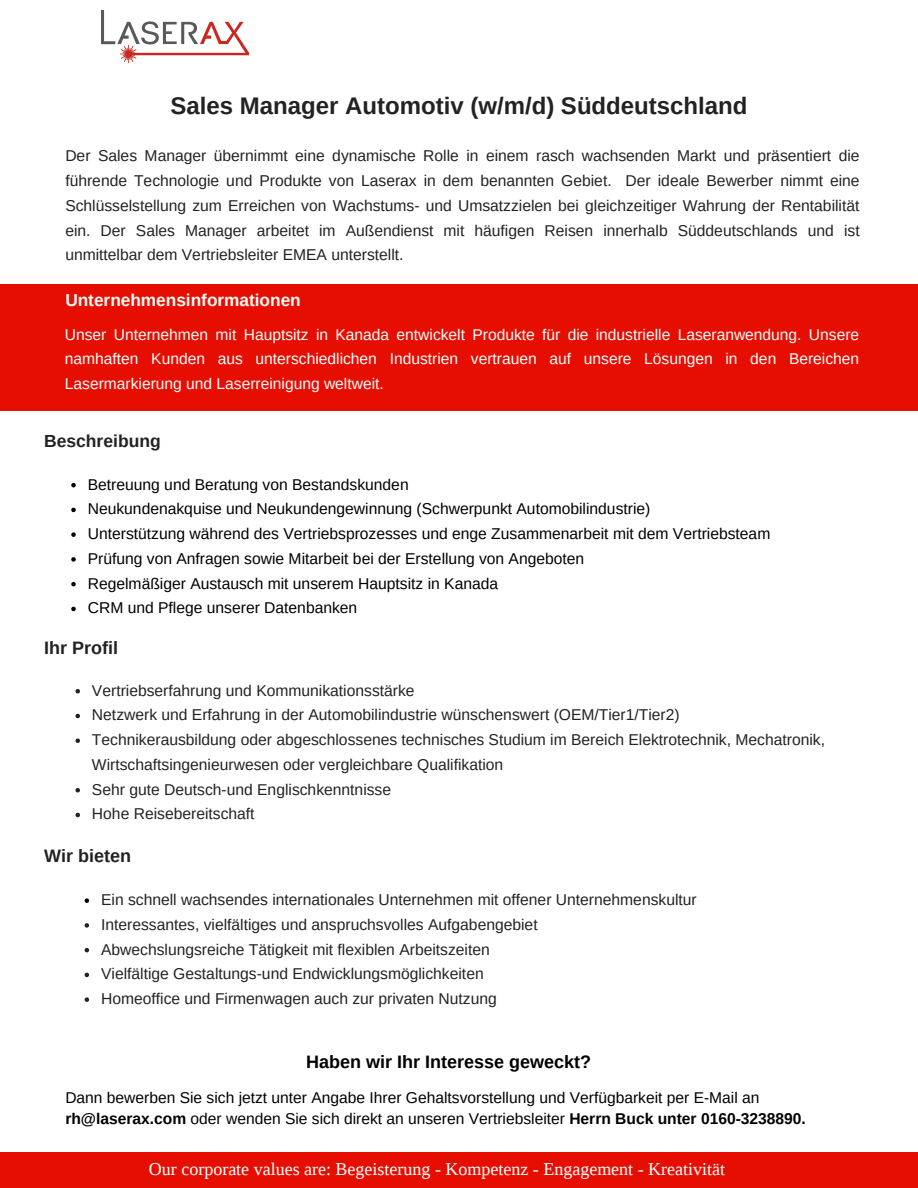
<style>
.page{position:relative;width:918px;height:1188px;background:#fff}
.page>*{position:absolute;margin:0;border:0;box-sizing:border-box;transform-origin:0 0}
.t1{font:700 24px "Arimo";color:#222}
.t2{font:18px "Liberation Serif";color:#fff}
.t3{font:700 18px "Arimo";color:#000}
.t4{font:700 18px "Arimo";color:#222}
.t5{font:700 17.55px "Arimo";color:#222}
.t6{font:700 17.25px "Arimo";color:#fffbf9}
.t7{font:15.6px/24.8px "Arimo";color:#222}
.t8{font:15.6px/24.8px "Arimo";color:#000}
.t9{font:15.6px/24.8px "Arimo";color:#fff;text-align:justify}
.s1{font-weight:700}
</style>
<div class="page">
<div style="left:0;top:285px;width:918px;height:126px;background:#e60e00"></div>
<svg style="left:71px;top:483px;width:5px;height:4px"></svg>
<svg style="left:71px;top:508px;width:5px;height:4px"></svg>
<svg style="left:71px;top:532px;width:5px;height:5px"></svg>
<svg style="left:71px;top:557px;width:5px;height:5px"></svg>
<svg style="left:71px;top:582px;width:5px;height:4px"></svg>
<svg style="left:71px;top:607px;width:5px;height:4px"></svg>
<svg style="left:75px;top:689px;width:5px;height:4px"></svg>
<svg style="left:75px;top:714px;width:5px;height:4px"></svg>
<svg style="left:75px;top:738px;width:5px;height:5px"></svg>
<svg style="left:75px;top:788px;width:5px;height:4px"></svg>
<svg style="left:75px;top:813px;width:5px;height:4px"></svg>
<img style="left:102px;top:11px;width:147px;height:52px">
<svg style="left:85px;top:898px;width:4px;height:5px"></svg>
<svg style="left:85px;top:923px;width:4px;height:5px"></svg>
<svg style="left:85px;top:948px;width:4px;height:4px"></svg>
<svg style="left:85px;top:973px;width:4px;height:4px"></svg>
<svg style="left:85px;top:997px;width:4px;height:5px"></svg>
<div style="left:0;top:1152px;width:918px;height:36px;background:#e60e00"></div>
<h1 class="t1" style="left:170px;top:92px;width:579px">Sales Manager Automotiv (w/m/d) Süddeutschland</h1>
<p class="t7" style="left:65px;top:144px;width:796px;text-align:justify">Der Sales Manager übernimmt eine dynamische Rolle in einem rasch wachsenden Markt und präsentiert die führende Technologie und Produkte von Laserax in dem benannten Gebiet. Der ideale Bewerber nimmt eine Schlüsselstellung zum Erreichen von Wachstums- und Umsatzzielen bei gleichzeitiger Wahrung der Rentabilität ein. Der Sales Manager arbeitet im Außendienst mit häufigen Reisen innerhalb Süddeutschlands und ist unmittelbar dem Vertriebsleiter EMEA unterstellt.</p>
<p class="t6" style="left:65px;top:290px;width:237px">Unternehmensinformationen</p>
<p class="t9" style="left:65px;top:322px;width:796px">Unser Unternehmen mit Hauptsitz in Kanada entwickelt Produkte für die industrielle Laseranwendung. Unsere namhaften Kunden aus unterschiedlichen Industrien vertrauen auf unsere Lösungen in den Bereichen Lasermarkierung und Laserreinigung weltweit.</p>
<p class="t5" style="left:44px;top:432px;width:118px">Beschreibung</p>
<p class="t8" style="left:88px;top:472px;width:684px">Betreuung und Beratung von Bestandskunden<br>Neukundenakquise und Neukundengewinnung (Schwerpunkt Automobilindustrie)<br>Unterstützung während des Vertriebsprozesses und enge Zusammenarbeit mit dem Vertriebsteam Prüfung von Anfragen sowie Mitarbeit bei der Erstellung von Angeboten<br>Regelmäßiger Austausch mit unserem Hauptsitz in Kanada<br>CRM und Pflege unserer Datenbanken</p>
<p class="t4" style="left:44px;top:638px;width:75px">Ihr Profil</p>
<p class="t7" style="left:92px;top:678px;width:735px">Vertriebserfahrung und Kommunikationsstärke<br>Netzwerk und Erfahrung in der Automobilindustrie wünschenswert (OEM/Tier1/Tier2)<br>Technikerausbildung oder abgeschlossenes technisches Studium im Bereich Elektrotechnik, Mechatronik, Wirtschaftsingenieurwesen oder vergleichbare Qualifikation<br>Sehr gute Deutsch-und Englischkenntnisse<br>Hohe Reisebereitschaft</p>
<p class="t4" style="left:44px;top:845px;width:88px">Wir bieten</p>
<p class="t7" style="left:101px;top:887px;width:597px">Ein schnell wachsendes internationales Unternehmen mit offener Unternehmenskultur Interessantes, vielfältiges und anspruchsvolles Aufgabengebiet<br>Abwechslungsreiche Tätigkeit mit flexiblen Arbeitszeiten<br>Vielfältige Gestaltungs-und Endwicklungsmöglichkeiten<br>Homeoffice und Firmenwagen auch zur privaten Nutzung</p>
<p class="t3" style="left:306px;top:1051px;width:286px">Haben wir Ihr Interesse geweckt?</p>
<p class="t8" style="left:65px;top:1087px;width:742px;line-height:21.3px">Dann bewerben Sie sich jetzt unter Angabe Ihrer Gehaltsvorstellung und Verfügbarkeit per E-Mail an <span class="s1">rh@laserax.com</span> oder wenden Sie sich direkt an unseren Vertriebsleiter <span class="s1">Herrn Buck unter 0160-3238890.</span></p>
<p class="t2" style="left:149px;top:1159px;width:578px">Our corporate values are: Begeisterung - Kompetenz - Engagement - Kreativität</p>
</div>
